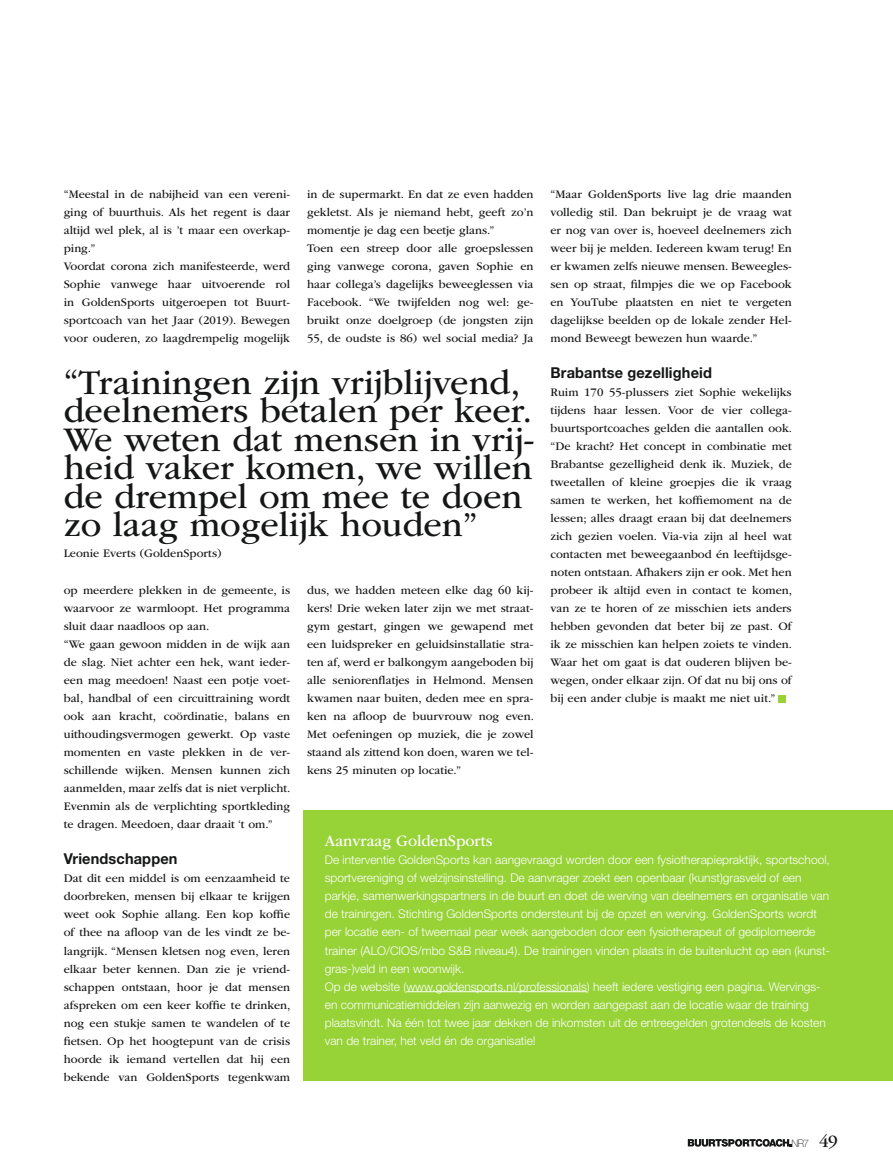
<style>
.page{position:relative;width:893px;height:1170px;background:#fff}
.page>*{position:absolute;margin:0;border:0;box-sizing:border-box;transform-origin:0 0}
.streamer{font:36px/28.5px "ITC Garamond Std";color:#151616}
.kop_kader{font:16.5px "ITC Garamond Std";letter-spacing:-.005em;color:#fff}
.tussenkop{font:700 15px "Helvetica Neue LT Std";letter-spacing:.01em;color:#151616}
.body{font:12px/18px "ITC Garamond Std";color:#151616;text-align:justify}
.body_kader{font:300 12px/18px "Helvetica Neue LT Std";color:#fff}
.bron_streamer{font:12px "ITC Garamond Std";color:#151616}
.t1{font:100 10.35px "Helvetica Neue LT Std";color:#151616}
.s1{font-family:"ITC Garamond Std";font-weight:400;font-size:18px}
</style>
<div class="page">
<div style="left:304px;top:810px;width:589px;height:270px;background:#97d237"></div>
<hr style="left:406px;top:991px;width:181px;height:1px;background:#fff">
<div style="left:779px;top:695px;width:7px;height:7px;background:#97d237"></div>
<svg style="left:688px;top:1138px;width:104px;height:8px"></svg>
<p class="body" style="left:64px;top:185px;width:228px">“Meestal in de nabijheid van een vereni&shy;ging of buurthuis. Als het regent is daar altijd wel plek, al is ’t maar een overkap&shy;ping.”</p>
<p class="body" style="left:64px;top:257px;width:228px">Voordat corona zich manifesteerde, werd Sophie vanwege haar uitvoerende rol in GoldenSports uitgeroepen tot Buurt&shy;sportcoach van het Jaar (2019). Bewegen voor ouderen, zo laagdrempelig mogelijk</p>
<p class="body" style="left:307px;top:185px;width:228px">in de supermarkt. En dat ze even hadden gekletst. Als je niemand hebt, geeft zo’n momentje je dag een beetje glans.”</p>
<p class="body" style="left:307px;top:239px;width:228px">Toen een streep door alle groepslessen ging vanwege corona, gaven Sophie en haar collega’s dagelijks beweeglessen via Facebook. “We twijfelden nog wel: ge&shy;bruikt onze doelgroep (de jongsten zijn 55, de oudste is 86) wel social media? Ja</p>
<p class="body" style="left:550px;top:185px;width:243px">“Maar GoldenSports live lag drie maanden volledig stil. Dan bekruipt je de vraag wat er nog van over is, hoeveel deelnemers zich weer bij je melden. Iedereen kwam terug! En er kwamen zelfs nieuwe mensen. Beweegles&shy;sen op straat, filmpjes die we op Facebook en YouTube plaatsten en niet te vergeten dagelijkse beelden op de lokale zender Hel&shy;mond Beweegt bewezen hun waarde.”</p>
<p class="tussenkop" style="left:550px;top:363px;width:163px">Brabantse gezelligheid</p>
<p class="body" style="left:550px;top:383px;width:243px">Ruim 170 55-plussers ziet Sophie wekelijks tijdens haar lessen. Voor de vier collega&shy;buurtsportcoaches gelden die aantallen ook. “De kracht? Het concept in combinatie met Brabantse gezelligheid denk ik. Muziek, de tweetallen of kleine groepjes die ik vraag samen te werken, het koffiemoment na de lessen; alles draagt eraan bij dat deelnemers zich gezien voelen. Via-via zijn al heel wat contacten met beweegaanbod én leeftijdsge&shy;noten ontstaan. Afhakers zijn er ook. Met hen probeer ik altijd even in contact te komen, van ze te horen of ze misschien iets anders hebben gevonden dat beter bij ze past. Of ik ze misschien kan helpen zoiets te vinden.<br>Waar het om gaat is dat ouderen blijven be&shy;wegen, onder elkaar zijn. Of dat nu bij ons of bij een ander clubje is maakt me niet uit.”</p>
<p class="streamer" style="left:64px;top:368px;width:472px">“Trainingen zijn vrijblijvend, deelnemers betalen per keer.<br>We weten dat mensen in vrij&shy;heid vaker komen, we willen de drempel om mee te doen zo laag mogelijk houden”</p>
<p class="bron_streamer" style="left:64px;top:546px;width:159px">Leonie Everts (GoldenSports)</p>
<p class="body" style="left:307px;top:581px;width:228px">dus, we hadden meteen elke dag 60 kij&shy;kers! Drie weken later zijn we met straat&shy;gym gestart, gingen we gewapend met een luidspreker en geluidsinstallatie stra&shy;ten af, werd er balkongym aangeboden bij alle seniorenflatjes in Helmond. Mensen kwamen naar buiten, deden mee en spra&shy;ken na afloop de buurvrouw nog even.<br>Met oefeningen op muziek, die je zowel staand als zittend kon doen, waren we tel&shy;kens 25 minuten op locatie.”</p>
<p class="body" style="left:64px;top:581px;width:228px">op meerdere plekken in de gemeente, is waarvoor ze warmloopt. Het programma sluit daar naadloos op aan.</p>
<p class="body" style="left:64px;top:635px;width:228px">“We gaan gewoon midden in de wijk aan de slag. Niet achter een hek, want ieder&shy;een mag meedoen! Naast een potje voet&shy;bal, handbal of een circuittraining wordt ook aan kracht, coördinatie, balans en uithoudingsvermogen gewerkt. Op vaste momenten en vaste plekken in de ver&shy;schillende wijken. Mensen kunnen zich aanmelden, maar zelfs dat is niet verplicht.<br>Evenmin als de verplichting sportkleding te dragen. Meedoen, daar draait ‘t om.”</p>
<p class="tussenkop" style="left:64px;top:849px;width:115px">Vriendschappen</p>
<p class="body" style="left:64px;top:869px;width:228px">Dat dit een middel is om eenzaamheid te doorbreken, mensen bij elkaar te krijgen weet ook Sophie allang. Een kop koffie of thee na afloop van de les vindt ze be&shy;langrijk. “Mensen kletsen nog even, leren elkaar beter kennen. Dan zie je vriend&shy;schappen ontstaan, hoor je dat mensen afspreken om een keer koffie te drinken, nog een stukje samen te wandelen of te fietsen. Op het hoogtepunt van de crisis hoorde ik iemand vertellen dat hij een bekende van GoldenSports tegenkwam</p>
<p class="kop_kader" style="left:325px;top:832px;width:169px">Aanvraag GoldenSports</p>
<p class="body_kader" style="left:325px;top:850px;width:507px">De interventie GoldenSports kan aangevraagd worden door een fysiotherapiepraktijk, sportschool, sportvereniging of welzijnsinstelling. De aanvrager zoekt een openbaar (kunst)grasveld of een parkje, samenwerkingspartners in de buurt en doet de werving van deelnemers en organisatie van de trainingen. Stichting GoldenSports ondersteunt bij de opzet en werving. GoldenSports wordt per locatie een- of tweemaal pear week aangeboden door een fysiotherapeut of gediplomeerde trainer (ALO/CIOS/mbo S&amp;B niveau4). De trainingen vinden plaats in de buitenlucht op een (kunst&shy;gras-)veld in een woonwijk.</p>
<p class="body_kader" style="left:325px;top:976px;width:503px">Op de website (www.goldensports.nl/professionals) heeft iedere vestiging een pagina. Wervings&shy;en communicatiemiddelen zijn aanwezig en worden aangepast aan de locatie waar de training plaatsvindt. Na één tot twee jaar dekken de inkomsten uit de entreegelden grotendeels de kosten van de trainer, het veld én de organisatie!</p>
<p class="t1" style="left:792px;top:1136px;width:48px">NR7 <span class="s1">49</span></p>
</div>
